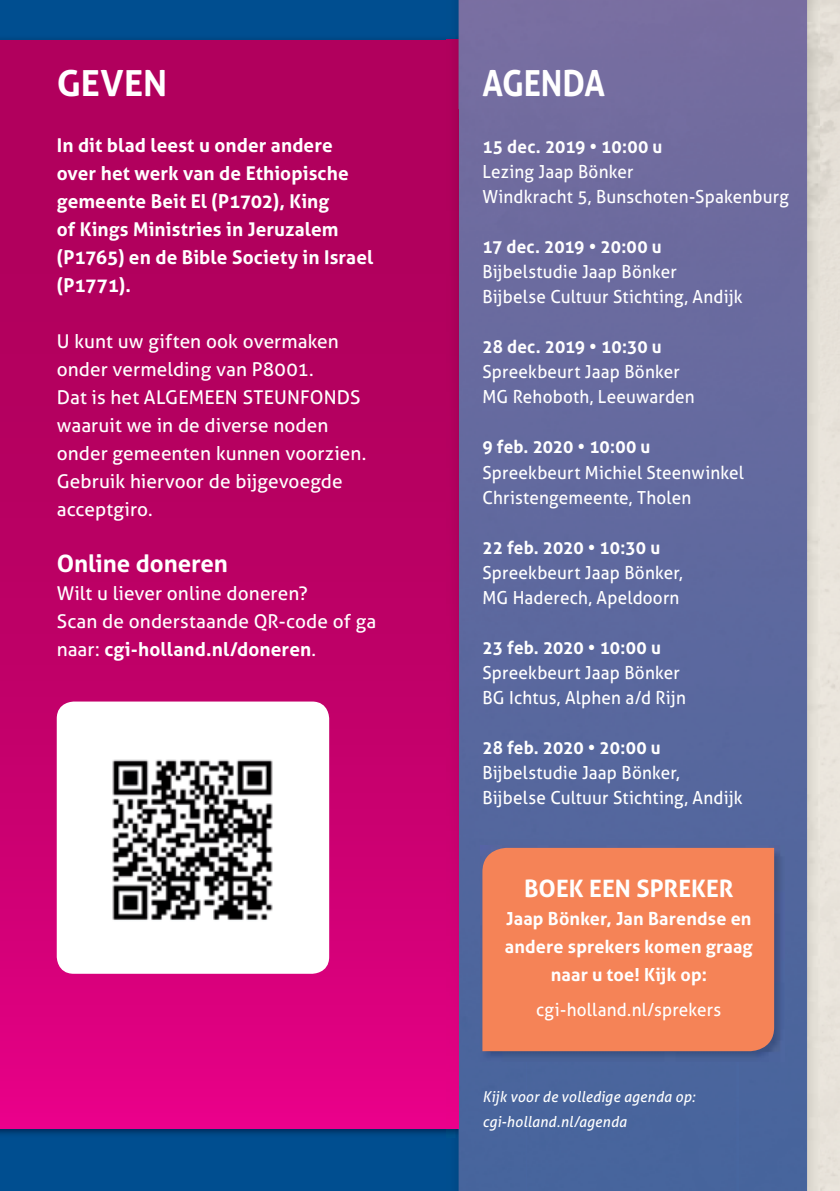
<style>
.page{position:relative;width:840px;height:1191px;background:#fff}
.page>*{position:absolute;margin:0;border:0;box-sizing:border-box;transform-origin:0 0}
.t1{font:700 36px "Aller";color:#fff;scale:.9 1}
.t2{font:700 36px "Aller";color:#fff}
.t3{font:700 24px "Aller";letter-spacing:-.005em;color:#fff}
.t4{font:19px/28px "Aller";letter-spacing:.005em;color:#fff}
.t5{font:700 19px/28px "Aller";letter-spacing:.005em;color:#fff}
.t6{font:18px/25px "Aller";letter-spacing:.01em;color:#fff;scale:.95 1}
.t7{font:700 18px "Aller";letter-spacing:.005em;color:#fff;scale:.95 1}
.t8{font:700 18px/28px "Aller";letter-spacing:.005em;color:#fff;text-align:center}
.t9{font:italic 15px/25px "Aller";letter-spacing:.015em;color:#fff;scale:.95 1}
.s1{font-weight:700}
</style>
<div class="page">
<div style="left:0;top:0;width:839px;height:1191px;background:#004e90"></div>
<img style="left:806px;top:0;width:33px;height:1191px">
<div style="left:0;top:40px;width:458px;height:1088px;background:#b1005d"></div>
<svg style="left:446px;top:36px;width:12px;height:4px"></svg>
<svg style="left:446px;top:1128px;width:12px;height:9px"></svg>
<img style="left:446px;top:40px;width:12px;height:1088px">
<img style="left:458px;top:0;width:348px;height:910px">
<div style="left:458px;top:910px;width:69px;height:281px;background:#49659d"></div>
<div style="left:737px;top:910px;width:69px;height:281px;background:#49659d"></div>
<div style="left:527px;top:1061px;width:210px;height:130px;background:#48659d"></div>
<div style="left:0;top:109px;width:446px;height:1019px;background:linear-gradient(to bottom,#a60054,#df0181)"></div>
<img style="left:480px;top:845px;width:304px;height:216px">
<div style="left:482px;top:848px;width:291px;height:203px;background:#f58357"></div>
<div style="left:57px;top:701px;width:272px;height:272px;background:#fff;border-radius:17px"></div>
<img style="left:112px;top:759px;width:161px;height:161px">
<h1 class="t2" style="left:57px;top:61px;width:112px">GEVEN</h1>
<h1 class="t1" style="left:482px;top:61px;width:138px">AGENDA</h1>
<p class="t5" style="left:57px;top:131px;width:318px">In dit blad leest u onder andere over het werk van de Ethiopische gemeente Beit El (P1702), King<br>of Kings Ministries in Jeruzalem (P1765) en de Bible Society in Israel (P1771).</p>
<p class="t4" style="left:57px;top:327px;width:311px">U kunt uw giften ook overmaken onder vermelding van P8001.<br>Dat is het ALGEMEEN STEUNFONDS waaruit we in de diverse noden onder gemeenten kunnen voorzien.<br>Gebruik hiervoor de bijgevoegde acceptgiro.</p>
<h2 class="t3" style="left:57px;top:549px;width:173px">Online doneren</h2>
<p class="t4" style="left:57px;top:579px;width:321px">Wilt u liever online doneren?<br>Scan de onderstaande QR-code of ga naar: <span class="s1">cgi-holland.nl/doneren</span>.</p>
<p class="t7" style="left:482px;top:136px;width:191px">15 dec. 2019 • 10:00 u</p>
<p class="t6" style="left:482px;top:159px;width:324px">Lezing Jaap Bönker<br>Windkracht 5, Bunschoten-Spakenburg</p>
<p class="t7" style="left:482px;top:236px;width:190px">17 dec. 2019 • 20:00 u</p>
<p class="t6" style="left:482px;top:259px;width:275px">Bijbelstudie Jaap Bönker<br>Bijbelse Cultuur Stichting, Andijk</p>
<p class="t7" style="left:482px;top:336px;width:190px">28 dec. 2019 • 10:30 u</p>
<p class="t6" style="left:482px;top:359px;width:225px">Spreekbeurt Jaap Bönker<br>MG Rehoboth, Leeuwarden</p>
<p class="t7" style="left:482px;top:436px;width:178px">9 feb. 2020 • 10:00 u</p>
<p class="t6" style="left:482px;top:459px;width:276px">Spreekbeurt Michiel Steenwinkel<br>Christengemeente, Tholen</p>
<p class="t7" style="left:482px;top:536px;width:188px">22 feb. 2020 • 10:30 u</p>
<p class="t6" style="left:482px;top:559px;width:212px">Spreekbeurt Jaap Bönker,<br>MG Haderech, Apeldoorn</p>
<p class="t7" style="left:482px;top:636px;width:189px">23 feb. 2020 • 10:00 u</p>
<p class="t6" style="left:482px;top:659px;width:215px">Spreekbeurt Jaap Bönker<br>BG Ichtus, Alphen a/d Rijn</p>
<p class="t7" style="left:482px;top:736px;width:189px">28 feb. 2020 • 20:00 u</p>
<p class="t6" style="left:482px;top:759px;width:275px">Bijbelstudie Jaap Bönker,<br>Bijbelse Cultuur Stichting, Andijk</p>
<h2 class="t3" style="left:523px;top:873px;width:211px">BOEK EEN SPREKER</h2>
<p class="t8" style="left:504px;top:904px;width:249px">Jaap Bönker, Jan Barendse en andere sprekers komen graag naar u toe! Kijk op:</p>
<p class="t6" style="left:536px;top:997px;width:196px">cgi-holland.nl/sprekers</p>
<p class="t9" style="left:482px;top:1084px;width:225px">Kijk voor de volledige agenda op: cgi-holland.nl/agenda</p>
</div>
